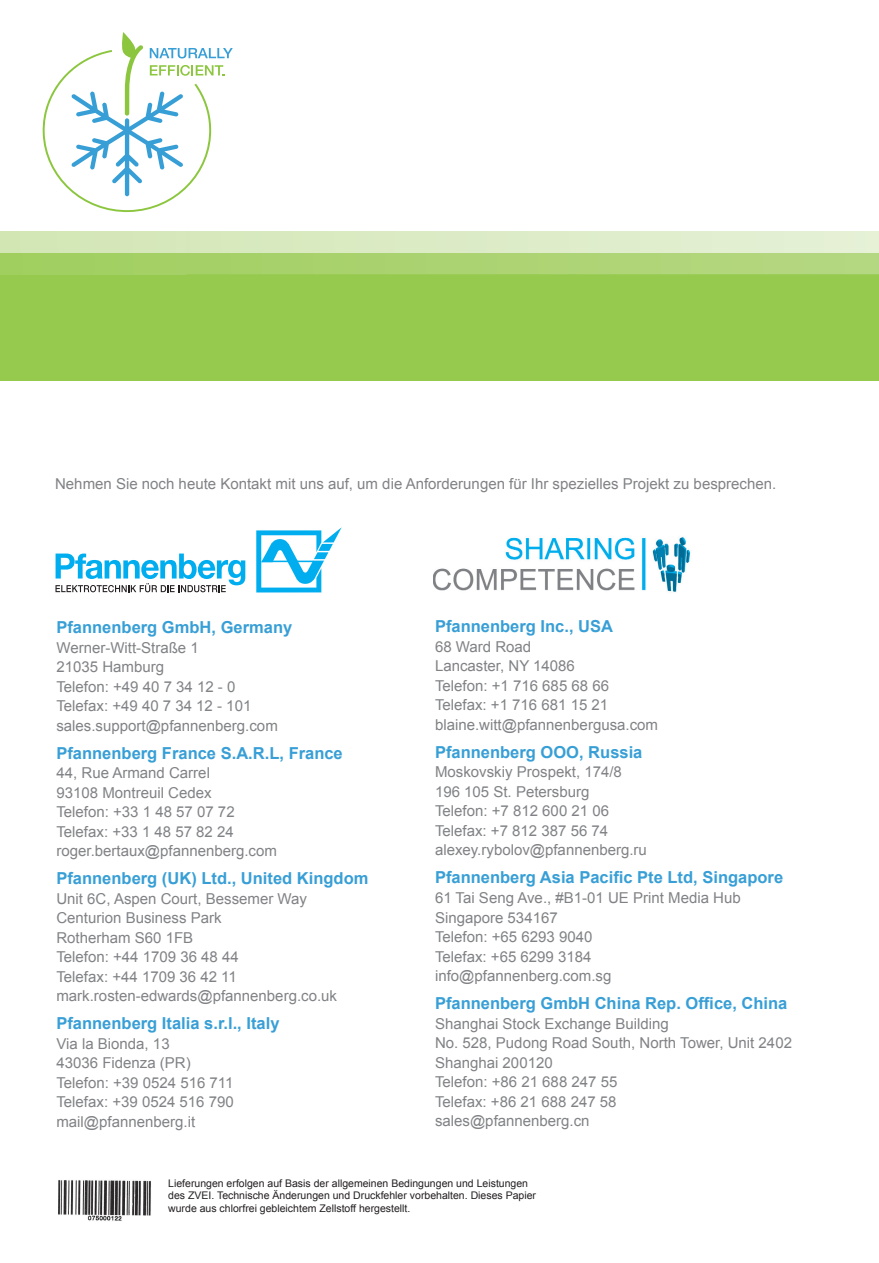
<style>
.page{position:relative;width:879px;height:1263px;background:#fff}
.page>*{position:absolute;margin:0;border:0;box-sizing:border-box;transform-origin:0 0}
.t1{font:700 16.5px "Arial";color:#389fd6}
.t2{font:15px/19.5px "Arial";color:#808285}
.t3{font:10.5px/12.6px "Arial";color:#231f20}
</style>
<div class="page">
<img style="left:0;top:124px;width:185px;height:469px">
<div style="left:185px;top:274px;width:693px;height:107px;background:#95ca4e"></div>
<div style="left:185px;top:232px;width:693px;height:21px;background:linear-gradient(to right,#d6e8bb,#e5f1d6)"></div>
<svg style="left:185px;top:253px;width:693px;height:21px;background:#add374"></svg>
<img style="left:433px;top:537px;width:258px;height:55px">
<svg style="left:256px;top:528px;width:85px;height:64px"></svg>
<svg style="left:55px;top:553px;width:190px;height:39px"></svg>
<svg style="left:43px;top:32px;width:190px;height:180px"></svg>
<img style="left:58px;top:1180px;width:93px;height:41px">
<p class="t2" style="left:55px;top:474px;width:722px">Nehmen Sie noch heute Kontakt mit uns auf, um die Anforderungen für Ihr spezielles Projekt zu besprechen.</p>
<p class="t1" style="left:56px;top:616px;width:237px">Pfannenberg GmbH, Germany</p>
<p class="t2" style="left:56px;top:638px;width:223px">Werner-Witt-Straße 1<br>21035 Hamburg<br>Telefon: +49 40 7 34 12 - 0<br>Telefax: +49 40 7 34 12 - 101 sales.support@pfannenberg.com</p>
<p class="t1" style="left:56px;top:742px;width:288px">Pfannenberg France S.A.R.L, France</p>
<p class="t2" style="left:56px;top:763px;width:222px">44, Rue Armand Carrel<br>93108 Montreuil Cedex<br>Telefon: +33 1 48 57 07 72<br>Telefax: +33 1 48 57 82 24 roger.bertaux@pfannenberg.com</p>
<p class="t1" style="left:56px;top:867px;width:313px">Pfannenberg (UK) Ltd., United Kingdom</p>
<p class="t2" style="left:56px;top:889px;width:282px">Unit 6C, Aspen Court, Bessemer Way<br>Centurion Business Park<br>Rotherham S60 1FB<br>Telefon: +44 1709 36 48 44<br>Telefax: +44 1709 36 42 11 mark.rosten-edwards@pfannenberg.co.uk</p>
<p class="t1" style="left:56px;top:1012px;width:224px">Pfannenberg Italia s.r.l., Italy</p>
<p class="t2" style="left:56px;top:1034px;width:179px">Via la Bionda, 13<br>43036 Fidenza (PR)<br>Telefon: +39 0524 516 711<br>Telefax: +39 0524 516 790 mail@pfannenberg.it</p>
<p class="t1" style="left:435px;top:616px;width:179px">Pfannenberg Inc., USA</p>
<p class="t2" style="left:435px;top:637px;width:224px">68 Ward Road<br>Lancaster, NY 14086<br>Telefon: +1 716 685 68 66<br>Telefax: +1 716 681 15 21 blaine.witt@pfannenbergusa.com</p>
<p class="t1" style="left:435px;top:741px;width:209px">Pfannenberg OOO, Russia</p>
<p class="t2" style="left:435px;top:763px;width:213px">Moskovskiy Prospekt, 174/8<br>196 105 St. Petersburg<br>Telefon: +7 812 600 21 06<br>Telefax: +7 812 387 56 74 alexey.rybolov@pfannenberg.ru</p>
<p class="t1" style="left:435px;top:867px;width:349px">Pfannenberg Asia Pacific Pte Ltd, Singapore</p>
<p class="t2" style="left:435px;top:888px;width:307px">61 Tai Seng Ave., #B1-01 UE Print Media Hub<br>Singapore 534167<br>Telefon: +65 6293 9040<br>Telefax: +65 6299 3184 info@pfannenberg.com.sg</p>
<p class="t1" style="left:435px;top:992px;width:354px">Pfannenberg GmbH China Rep. Office, China</p>
<p class="t2" style="left:435px;top:1014px;width:358px">Shanghai Stock Exchange Building<br>No. 528, Pudong Road South, North Tower, Unit 2402<br>Shanghai 200120<br>Telefon: +86 21 688 247 55<br>Telefax: +86 21 688 247 58<br>sales@pfannenberg.cn</p>
<p class="t3" style="left:168px;top:1177px;width:369px">Lieferungen erfolgen auf Basis der allgemeinen Bedingungen und Leistungen des ZVEI. Technische Änderungen und Druckfehler vorbehalten. Dieses Papier wurde aus chlorfrei gebleichtem Zellstoff hergestellt.</p>
</div>
